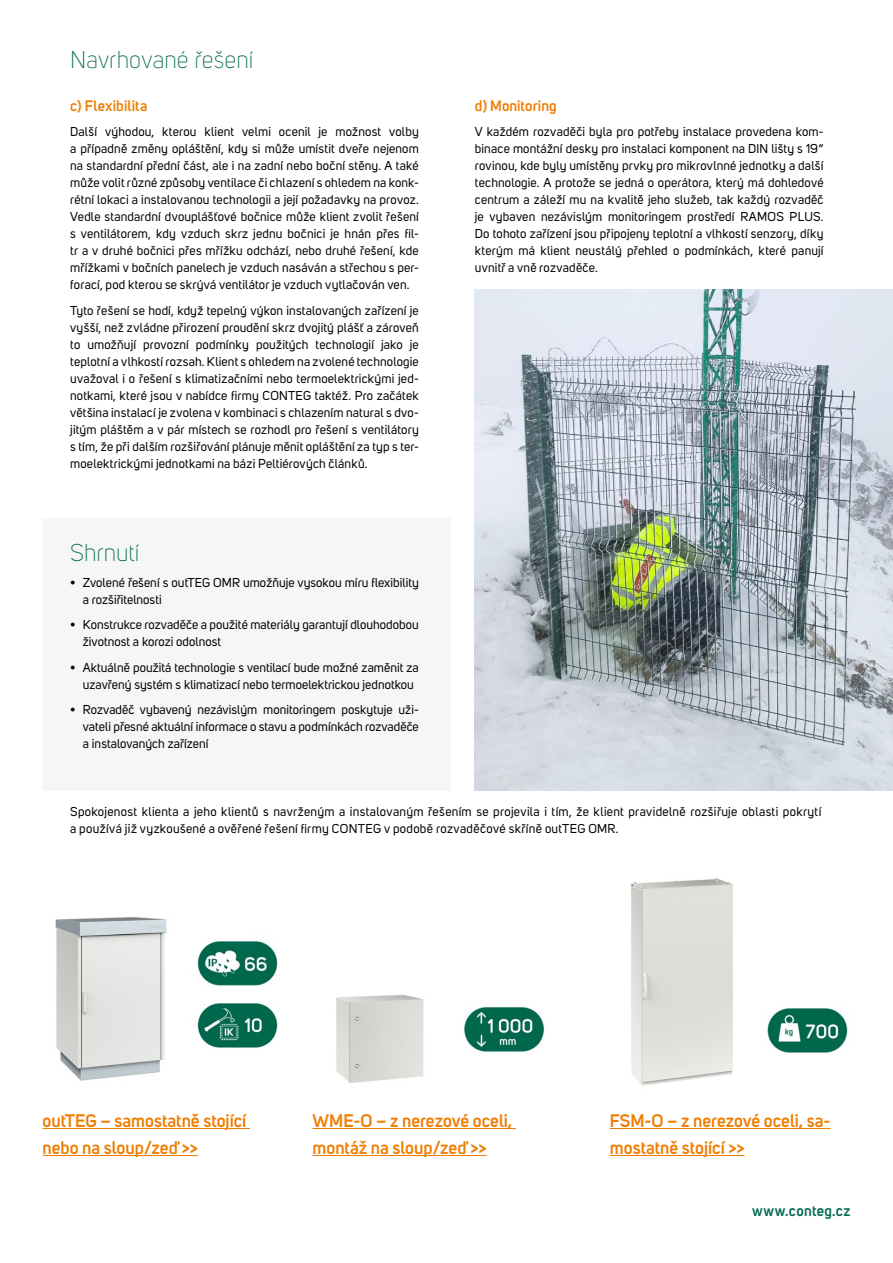
<style>
.page{position:relative;width:893px;height:1263px;background:#fff}
.page>*{position:absolute;margin:0;border:0;box-sizing:border-box;transform-origin:0 0}
.t1{font:300 24px "Uni Sans";color:#00684e}
.t2{font:600 18px/27px "Uni Sans";color:#ef7d00}
.t3{font:600 15px "Uni Sans";letter-spacing:.005em;color:#ef7d00}
.t4{font:600 15px "Uni Sans";letter-spacing:.025em;color:#00684e}
.t5{font:12.75px/17px "Uni Sans";letter-spacing:.01em;color:#000;text-align:justify}
</style>
<div class="page">
<div style="left:43px;top:519px;width:408px;height:272px;background:#f6f6f6"></div>
<img style="left:475px;top:289px;width:418px;height:502px">
<img style="left:631px;top:877px;width:217px;height:209px">
<img style="left:55px;top:917px;width:223px;height:164px">
<img style="left:336px;top:994px;width:209px;height:89px">
<hr style="left:43px;top:1128px;width:207px;height:1px;background:#ef7d00">
<hr style="left:43px;top:1155px;width:155px;height:1px;background:#ef7d00">
<hr style="left:313px;top:1128px;width:203px;height:1px;background:#ef7d00">
<hr style="left:313px;top:1155px;width:173px;height:1px;background:#ef7d00">
<hr style="left:610px;top:1128px;width:220px;height:1px;background:#ef7d00">
<hr style="left:610px;top:1155px;width:135px;height:1px;background:#ef7d00">
<h1 class="t1" style="left:70px;top:46px;width:185px">Navrhované řešení</h1>
<p class="t3" style="left:70px;top:96px;width:79px">c) Flexibilita</p>
<p class="t5" style="left:70px;top:123px;width:350px">Další výhodou, kterou klient velmi ocenil je možnost volby a případně změny opláštění, kdy si může umístit dveře nejenom na standardní přední část, ale i na zadní nebo boční stěny. A také může volit různé způsoby ventilace či chlazení s ohledem na konk&shy;rétní lokaci a instalovanou technologii a její požadavky na provoz.<br>Vedle standardní dvouplášťové bočnice může klient zvolit řešení s ventilátorem, kdy vzduch skrz jednu bočnici je hnán přes fil&shy;tr a v druhé bočnici přes mřížku odchází, nebo druhé řešení, kde mřížkami v bočních panelech je vzduch nasáván a střechou s per&shy;forací, pod kterou se skrývá ventilátor je vzduch vytlačován ven.</p>
<p class="t5" style="left:70px;top:302px;width:350px">Tyto řešení se hodí, když tepelný výkon instalovaných zařízení je vyšší, než zvládne přirození proudění skrz dvojitý plášť a zároveň to umožňují provozní podmínky použitých technologií jako je teplotní a vlhkostí rozsah. Klient s ohledem na zvolené technologie uvažoval i o řešení s klimatizačními nebo termoelektrickými jed&shy;notkami, které jsou v nabídce firmy CONTEG taktéž. Pro začátek většina instalací je zvolena v kombinaci s chlazením natural s dvo&shy;jitým pláštěm a v pár místech se rozhodl pro řešení s ventilátory s tím, že při dalším rozšiřování plánuje měnit opláštění za typ s ter&shy;moelektrickými jednotkami na bázi Peltiérových článků.</p>
<h1 class="t1" style="left:70px;top:539px;width:71px">Shrnutí</h1>
<p class="t5" style="left:83px;top:574px;width:337px;text-indent:-13px">• Zvolené řešení s outTEG OMR umožňuje vysokou míru flexibility a rozšiřitelnosti</p>
<p class="t5" style="left:83px;top:617px;width:337px;text-indent:-13px">• Konstrukce rozvaděče a použité materiály garantují dlouhodobou životnost a korozi odolnost</p>
<p class="t5" style="left:83px;top:659px;width:337px;text-indent:-13px">• Aktuálně použitá technologie s ventilací bude možné zaměnit za uzavřený systém s klimatizací nebo termoelektrickou jednotkou</p>
<p class="t5" style="left:83px;top:702px;width:337px;text-indent:-13px">• Rozvaděč vybavený nezávislým monitoringem poskytuje uži&shy;vateli přesné aktuální informace o stavu a podmínkách rozvaděče a instalovaných zařízení</p>
<p class="t3" style="left:475px;top:96px;width:83px">d) Monitoring</p>
<p class="t5" style="left:475px;top:123px;width:350px">V každém rozvaděči byla pro potřeby instalace provedena kom&shy;binace montážní desky pro instalaci komponent na DIN lišty s 19“ rovinou, kde byly umístěny prvky pro mikrovlnné jednotky a další technologie. A protože se jedná o operátora, který má dohledové centrum a záleží mu na kvalitě jeho služeb, tak každý rozvaděč je vybaven nezávislým monitoringem prostředí RAMOS PLUS.<br>Do tohoto zařízení jsou připojeny teplotní a vlhkostí senzory, díky kterým má klient neustálý přehled o podmínkách, které panují uvnitř a vně rozvaděče.</p>
<p class="t5" style="left:70px;top:804px;width:753px">Spokojenost klienta a jeho klientů s navrženým a instalovaným řešením se projevila i tím, že klient pravidelně rozšiřuje oblasti pokrytí a používá již vyzkoušené a ověřené řešení firmy CONTEG v podobě rozvaděčové skříně outTEG OMR.</p>
<h2 class="t2" style="left:43px;top:1107px;width:205px">outTEG – samostatně stojící nebo na sloup/zeď &gt;&gt;</h2>
<h2 class="t2" style="left:313px;top:1107px;width:201px">WME-O – z nerezové oceli, montáž na sloup/zeď &gt;&gt;</h2>
<h2 class="t2" style="left:610px;top:1107px;width:222px">FSM-O – z nerezové oceli, sa&shy;mostatně stojící &gt;&gt;</h2>
<p class="t4" style="left:752px;top:1202px;width:100px">www.conteg.cz</p>
</div>
